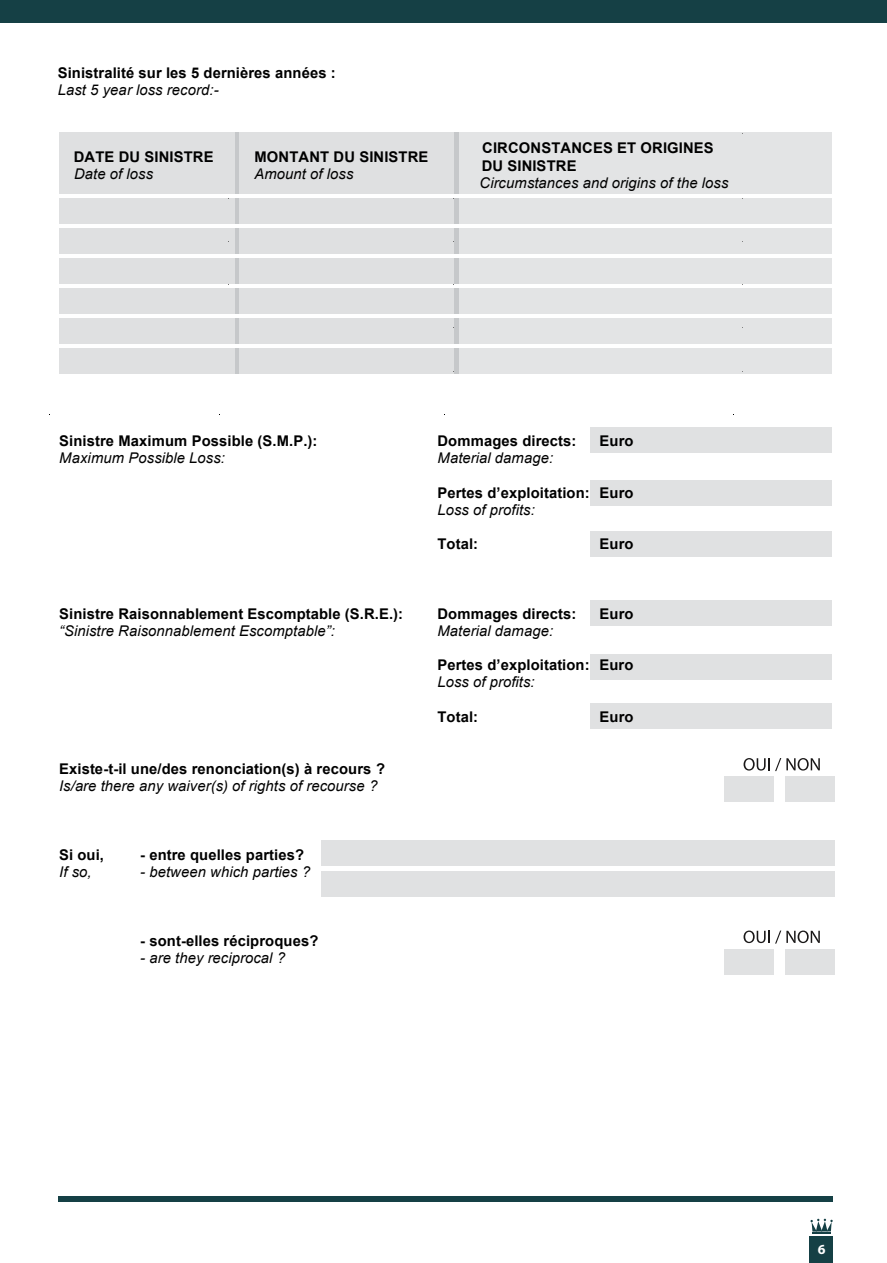
<style>
.page{position:relative;width:887px;height:1263px;background:#fff}
.page>*{position:absolute;margin:0;border:0;box-sizing:border-box;transform-origin:0 0}
.t1{font:700 14.7px/17.2px "Arial";letter-spacing:.01em;color:#000}
.t2{font:italic 14.7px "Arial";letter-spacing:.01em;color:#000}
.t3{font:700 13.95px "Myriad Pro";color:#fff}
</style>
<div class="page">
<div style="left:590px;top:428px;width:244px;height:25px;background:#e0e1e2"></div>
<div style="left:590px;top:480px;width:244px;height:26px;background:#e0e1e2"></div>
<div style="left:590px;top:531px;width:244px;height:25px;background:#e0e1e2"></div>
<div style="left:590px;top:600px;width:244px;height:26px;background:#e0e1e2"></div>
<div style="left:590px;top:654px;width:244px;height:26px;background:#e0e1e2"></div>
<div style="left:590px;top:704px;width:244px;height:25px;background:#e0e1e2"></div>
<div style="left:321px;top:872px;width:513px;height:25px;background:#e0e1e2"></div>
<div style="left:321px;top:840px;width:513px;height:26px;background:#e0e1e2"></div>
<div style="left:724px;top:776px;width:49px;height:26px;background:#e0e1e2"></div>
<div style="left:785px;top:776px;width:50px;height:26px;background:#e0e1e2"></div>
<svg style="left:743px;top:758px;width:26px;height:12px"></svg>
<svg style="left:775px;top:758px;width:44px;height:13px"></svg>
<div style="left:724px;top:949px;width:49px;height:25px;background:#e0e1e2"></div>
<div style="left:785px;top:949px;width:50px;height:25px;background:#e0e1e2"></div>
<svg style="left:743px;top:930px;width:26px;height:13px"></svg>
<svg style="left:775px;top:930px;width:44px;height:13px"></svg>
<div style="left:0;top:0;width:886px;height:22px;background:#154045"></div>
<div style="left:58px;top:1196px;width:774px;height:5px;background:#154045"></div>
<div style="left:809px;top:1236px;width:23px;height:27px;background:#154045"></div>
<svg style="left:810px;top:1219px;width:22px;height:15px"></svg>
<svg style="left:59px;top:132px;width:175px;height:242px;background:#e2e3e3"></svg>
<svg style="left:239px;top:132px;width:215px;height:242px;background:#e2e3e3"></svg>
<svg style="left:458px;top:132px;width:374px;height:242px;background:#e4e5e6"></svg>
<div style="left:832px;top:118px;width:52px;height:642px;background:#fff"></div>
<p class="t1" style="left:58px;top:64px;width:279px">Sinistralité sur les 5 dernières années :</p>
<p class="t2" style="left:58px;top:80px;width:162px">Last 5 year loss record:-</p>
<p class="t1" style="left:74px;top:149px;width:141px">DATE DU SINISTRE</p>
<p class="t2" style="left:74px;top:165px;width:80px">Date of loss</p>
<p class="t1" style="left:254px;top:149px;width:175px">MONTANT DU SINISTRE</p>
<p class="t2" style="left:254px;top:165px;width:100px">Amount of loss</p>
<p class="t1" style="left:481px;top:140px;width:234px">CIRCONSTANCES ET ORIGINES<br>DU SINISTRE</p>
<p class="t2" style="left:479px;top:173px;width:250px">Circumstances and origins of the loss</p>
<p class="t1" style="left:59px;top:433px;width:260px">Sinistre Maximum Possible (S.M.P.):</p>
<p class="t1" style="left:437px;top:433px;width:140px">Dommages directs:</p>
<p class="t2" style="left:59px;top:449px;width:167px">Maximum Possible Loss:</p>
<p class="t2" style="left:437px;top:449px;width:117px">Material damage:</p>
<p class="t1" style="left:437px;top:484px;width:197px">Pertes d’exploitation: Euro</p>
<p class="t2" style="left:437px;top:500px;width:99px">Loss of profits:</p>
<p class="t1" style="left:437px;top:536px;width:42px">Total:</p>
<p class="t1" style="left:599px;top:536px;width:36px">Euro</p>
<p class="t1" style="left:599px;top:433px;width:36px">Euro</p>
<p class="t1" style="left:59px;top:605px;width:345px">Sinistre Raisonnablement Escomptable (S.R.E.):</p>
<p class="t1" style="left:437px;top:605px;width:140px">Dommages directs:</p>
<p class="t1" style="left:599px;top:605px;width:36px">Euro</p>
<p class="t2" style="left:59px;top:621px;width:277px">“Sinistre Raisonnablement Escomptable”:</p>
<p class="t2" style="left:437px;top:621px;width:117px">Material damage:</p>
<p class="t1" style="left:437px;top:657px;width:197px">Pertes d’exploitation: Euro</p>
<p class="t2" style="left:437px;top:673px;width:99px">Loss of profits:</p>
<p class="t1" style="left:437px;top:709px;width:42px">Total:</p>
<p class="t1" style="left:599px;top:709px;width:36px">Euro</p>
<p class="t1" style="left:59px;top:760px;width:327px">Existe-t-il une/des renonciation(s) à recours ?</p>
<p class="t2" style="left:59px;top:776px;width:320px">Is/are there any waiver(s) of rights of recourse ?</p>
<p class="t1" style="left:59px;top:847px;width:46px">Si oui,</p>
<p class="t1" style="left:140px;top:847px;width:165px">- entre quelles parties?</p>
<p class="t2" style="left:59px;top:862px;width:34px">If so,</p>
<p class="t2" style="left:140px;top:862px;width:171px">- between which parties ?</p>
<p class="t1" style="left:140px;top:933px;width:180px">- sont-elles réciproques?</p>
<p class="t2" style="left:140px;top:949px;width:146px">- are they reciprocal ?</p>
<p class="t3" style="left:817px;top:1240px;width:9px">6</p>
</div>
